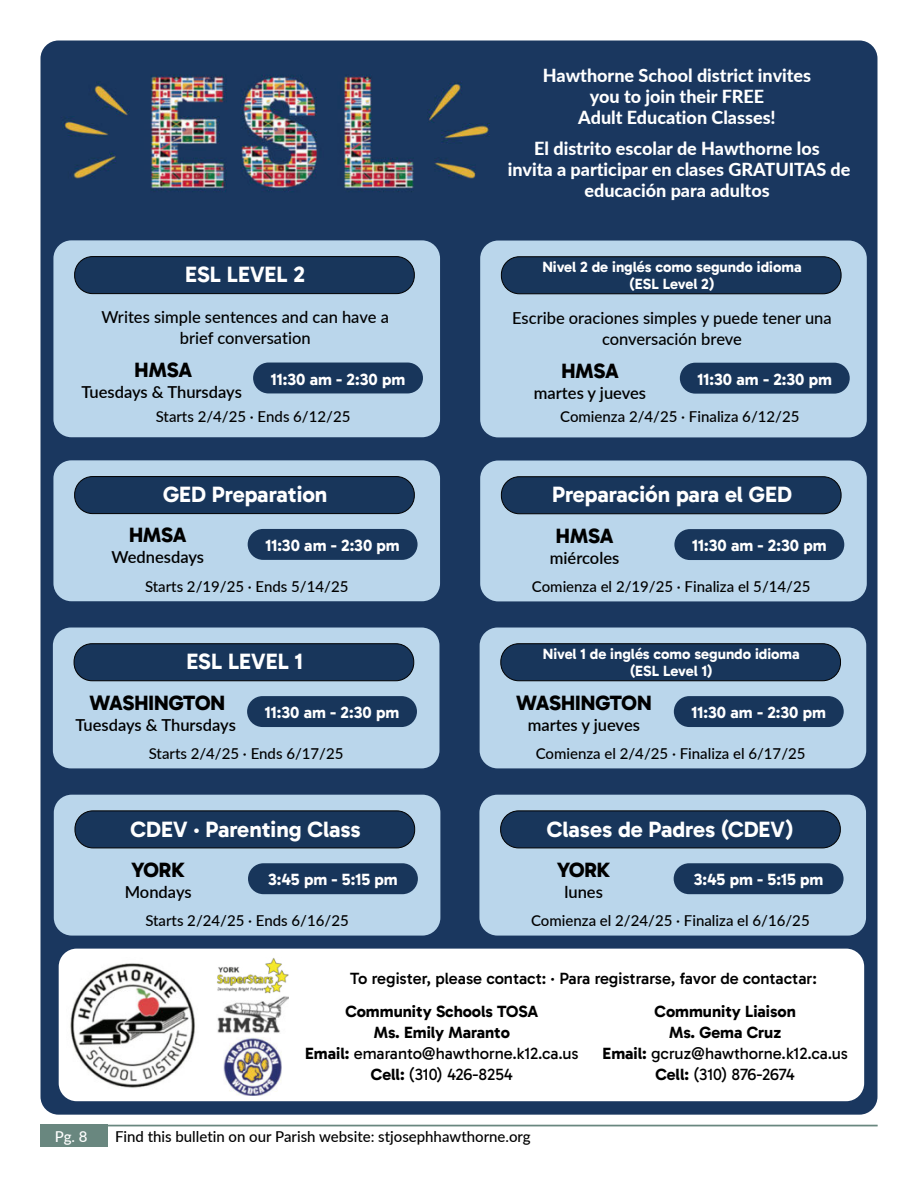
<style>
.page{position:relative;width:918px;height:1188px;background:#fff}
.page>*{position:absolute;margin:0;border:0;box-sizing:border-box;transform-origin:0 0}
.t1{font:22.5px "Yrjpvn Gabarito";color:#fff}
.t2{font:21px "Krbllj Gabarito";color:#000}
.t3{font:800 18px/21px "Lato";color:#fff;text-align:center}
.t4{font:16.5px "Yrjpvn Gabarito";color:#fff}
.t5{font:500 16.5px/21px "Wttvnq Lato";color:#000;text-align:center}
.t6{font:16.5px/21px "Fyxcdh Gabarito";letter-spacing:-.005em;color:#000;text-align:center}
.t7{font:600 16.5px "Lato";color:#000}
.t8{font:16.5px/21px "Yrjpvn Gabarito";color:#000;text-align:center}
.t9{font:16.5px "Tlkscf Gabarito";letter-spacing:-.005em;color:#000}
.t10{font:500 15px "Wttvnq Lato";color:#000}
.t11{font:15px/16.5px "Yrjpvn Gabarito";color:#fff;text-align:center}
.t12{font:500 15px "Rbmnnm Lato";color:#000}
.t13{font:500 15px "Wttvnq Lato";color:#fff}
.s1{font-family:"Yrjpvn Gabarito"}
</style>
<div class="page">
<div style="left:40px;top:1125px;width:68px;height:22px;background:#69877f"></div>
<hr style="left:108px;top:1125px;width:770px;height:1px;background:#69877f">
<img style="left:40px;top:40px;width:838px;height:1075px">
<div style="left:53px;top:240px;width:387px;height:197px;background:#bad6eb;border-radius:18px"></div>
<div style="left:480px;top:241px;width:387px;height:196px;background:#bad6eb;border-radius:18px"></div>
<div style="left:53px;top:460px;width:387px;height:141px;background:#bad6eb;border-radius:18px"></div>
<div style="left:53px;top:628px;width:386px;height:140px;background:#bad6eb;border-radius:18px"></div>
<div style="left:54px;top:795px;width:386px;height:141px;background:#bad6eb;border-radius:18px"></div>
<div style="left:480px;top:461px;width:387px;height:140px;background:#bad6eb;border-radius:18px"></div>
<div style="left:480px;top:628px;width:386px;height:140px;background:#bad6eb;border-radius:18px"></div>
<div style="left:479px;top:795px;width:387px;height:141px;background:#bad6eb;border-radius:18px"></div>
<div style="left:75px;top:257px;width:339px;height:37px;background:#18365b;border-radius:18px"></div>
<div style="left:74px;top:256px;width:341px;height:38px;border:1px solid #000;border-radius:18px"></div>
<div style="left:501px;top:257px;width:340px;height:37px;background:#18365b;border-radius:18px"></div>
<div style="left:501px;top:256px;width:340px;height:38px;border:1px solid #000;border-radius:18px"></div>
<div style="left:75px;top:477px;width:339px;height:37px;background:#18365b;border-radius:18px"></div>
<div style="left:74px;top:476px;width:341px;height:38px;border:1px solid #000;border-radius:18px"></div>
<div style="left:74px;top:644px;width:340px;height:37px;background:#18365b;border-radius:18px"></div>
<div style="left:74px;top:643px;width:340px;height:38px;border:1px solid #000;border-radius:18px"></div>
<div style="left:75px;top:811px;width:340px;height:37px;background:#18365b;border-radius:18px"></div>
<div style="left:75px;top:810px;width:340px;height:38px;border:1px solid #000;border-radius:18px"></div>
<div style="left:501px;top:477px;width:340px;height:37px;background:#18365b;border-radius:18px"></div>
<div style="left:501px;top:476px;width:340px;height:38px;border:1px solid #000;border-radius:18px"></div>
<div style="left:501px;top:644px;width:340px;height:37px;background:#18365b;border-radius:18px"></div>
<div style="left:500px;top:643px;width:341px;height:38px;border:1px solid #000;border-radius:18px"></div>
<div style="left:501px;top:811px;width:339px;height:37px;background:#18365b;border-radius:18px"></div>
<div style="left:500px;top:810px;width:341px;height:38px;border:1px solid #000;border-radius:18px"></div>
<div style="left:253px;top:363px;width:170px;height:30px;background:#18365b;border-radius:15px"></div>
<div style="left:680px;top:363px;width:170px;height:31px;background:#18365b;border-radius:15px"></div>
<div style="left:248px;top:529px;width:170px;height:31px;background:#18365b;border-radius:15px"></div>
<div style="left:247px;top:696px;width:170px;height:31px;background:#18365b;border-radius:15px"></div>
<div style="left:248px;top:863px;width:170px;height:31px;background:#18365b;border-radius:15px"></div>
<div style="left:674px;top:529px;width:170px;height:31px;background:#18365b;border-radius:15px"></div>
<div style="left:674px;top:696px;width:170px;height:31px;background:#18365b;border-radius:15px"></div>
<div style="left:674px;top:863px;width:170px;height:31px;background:#18365b;border-radius:15px"></div>
<div style="left:59px;top:949px;width:805px;height:152px;background:#fff;border-radius:18px"></div>
<img style="left:70px;top:963px;width:125px;height:125px">
<img style="left:217px;top:958px;width:72px;height:75px">
<img style="left:224px;top:1038px;width:58px;height:58px">
<p class="t3" style="left:543px;top:64px;width:270px">Hawthorne School district invites you to join their FREE<br>Adult Education Classes!</p>
<p class="t3" style="left:508px;top:137px;width:344px">El distrito escolar de Hawthorne los<br>invita a participar en clases GRATUITAS de educación para adultos</p>
<h1 class="t1" style="left:185px;top:261px;width:122px">ESL LEVEL 2</h1>
<p class="t11" style="left:542px;top:259px;width:261px">Nivel 2 de inglés como segundo idioma (ESL Level 2)</p>
<p class="t5" style="left:102px;top:306px;width:289px">Writes simple sentences and can have a brief conversation</p>
<p class="t5" style="left:512px;top:306px;width:321px">Escribe oraciones simples y puede tener una conversación breve</p>
<h2 class="t2" style="left:135px;top:357px;width:59px">HMSA</h2>
<p class="t7" style="left:81px;top:380px;width:162px">Tuesdays &amp; Thursdays</p>
<h2 class="t2" style="left:561px;top:357px;width:59px">HMSA</h2>
<p class="t7" style="left:534px;top:381px;width:114px">martes y jueves</p>
<p class="t4" style="left:271px;top:369px;width:136px">11:30 am - 2:30 pm</p>
<p class="t4" style="left:698px;top:369px;width:136px">11:30 am - 2:30 pm</p>
<p class="t10" style="left:156px;top:406px;width:196px">Starts 2/4/25 · Ends 6/12/25</p>
<p class="t10" style="left:560px;top:406px;width:241px">Comienza 2/4/25 · Finaliza 6/12/25</p>
<h1 class="t1" style="left:163px;top:481px;width:166px">GED Preparation</h1>
<h1 class="t1" style="left:552px;top:481px;width:241px">Preparación para el GED</h1>
<h2 class="t2" style="left:129px;top:522px;width:59px">HMSA</h2>
<p class="t7" style="left:112px;top:545px;width:94px">Wednesdays</p>
<p class="t4" style="left:265px;top:535px;width:136px">11:30 am - 2:30 pm</p>
<h2 class="t2" style="left:556px;top:522px;width:59px">HMSA</h2>
<p class="t7" style="left:550px;top:546px;width:71px">miércoles</p>
<p class="t4" style="left:692px;top:535px;width:136px">11:30 am - 2:30 pm</p>
<p class="t10" style="left:145px;top:575px;width:205px">Starts 2/19/25 · Ends 5/14/25</p>
<p class="t10" style="left:532px;top:575px;width:280px">Comienza el 2/19/25 · Finaliza el 5/14/25</p>
<h1 class="t1" style="left:186px;top:648px;width:118px">ESL LEVEL 1</h1>
<p class="t11" style="left:543px;top:646px;width:259px">Nivel 1 de inglés como segundo idioma (ESL Level 1)</p>
<h2 class="t2" style="left:90px;top:689px;width:137px">WASHINGTON</h2>
<p class="t7" style="left:75px;top:713px;width:162px">Tuesdays &amp; Thursdays</p>
<p class="t4" style="left:265px;top:702px;width:136px">11:30 am - 2:30 pm</p>
<h2 class="t2" style="left:516px;top:689px;width:137px">WASHINGTON</h2>
<p class="t7" style="left:528px;top:713px;width:114px">martes y jueves</p>
<p class="t4" style="left:692px;top:702px;width:136px">11:30 am - 2:30 pm</p>
<p class="t10" style="left:149px;top:742px;width:196px">Starts 2/4/25 · Ends 6/17/25</p>
<p class="t10" style="left:536px;top:742px;width:271px">Comienza el 2/4/25 · Finaliza el 6/17/25</p>
<h1 class="t1" style="left:131px;top:815px;width:232px">CDEV · Parenting Class</h1>
<h1 class="t1" style="left:547px;top:815px;width:248px">Clases de Padres (CDEV)</h1>
<h2 class="t2" style="left:132px;top:857px;width:55px">YORK</h2>
<p class="t7" style="left:125px;top:880px;width:68px">Mondays</p>
<p class="t4" style="left:268px;top:870px;width:131px">3:45 pm - 5:15 pm</p>
<h2 class="t2" style="left:557px;top:857px;width:55px">YORK</h2>
<p class="t7" style="left:564px;top:880px;width:40px">lunes</p>
<p class="t4" style="left:694px;top:870px;width:131px">3:45 pm - 5:15 pm</p>
<p class="t10" style="left:145px;top:910px;width:205px">Starts 2/24/25 · Ends 6/16/25</p>
<p class="t10" style="left:531px;top:909px;width:280px">Comienza el 2/24/25 · Finaliza el 6/16/25</p>
<p class="t9" style="left:350px;top:968px;width:468px">To register, please contact: · Para registrarse, favor de contactar:</p>
<p class="t8" style="left:345px;top:1001px;width:195px">Community Schools TOSA<br>Ms. Emily Maranto</p>
<p class="t6" style="left:305px;top:1043px;width:275px"><span class="s1">Email:</span> emaranto@hawthorne.k12.ca.us<br><span class="s1">Cell:</span> (310) 426-8254</p>
<p class="t8" style="left:655px;top:1001px;width:143px">Community Liaison<br>Ms. Gema Cruz</p>
<p class="t6" style="left:603px;top:1043px;width:247px"><span class="s1">Email:</span> gcruz@hawthorne.k12.ca.us<br><span class="s1">Cell:</span> (310) 876-2674</p>
<p class="t13" style="left:55px;top:1126px;width:34px">Pg. 8</p>
<p class="t12" style="left:115px;top:1126px;width:417px">Find this bulletin on our Parish website: stjosephhawthorne.org</p>
</div>
